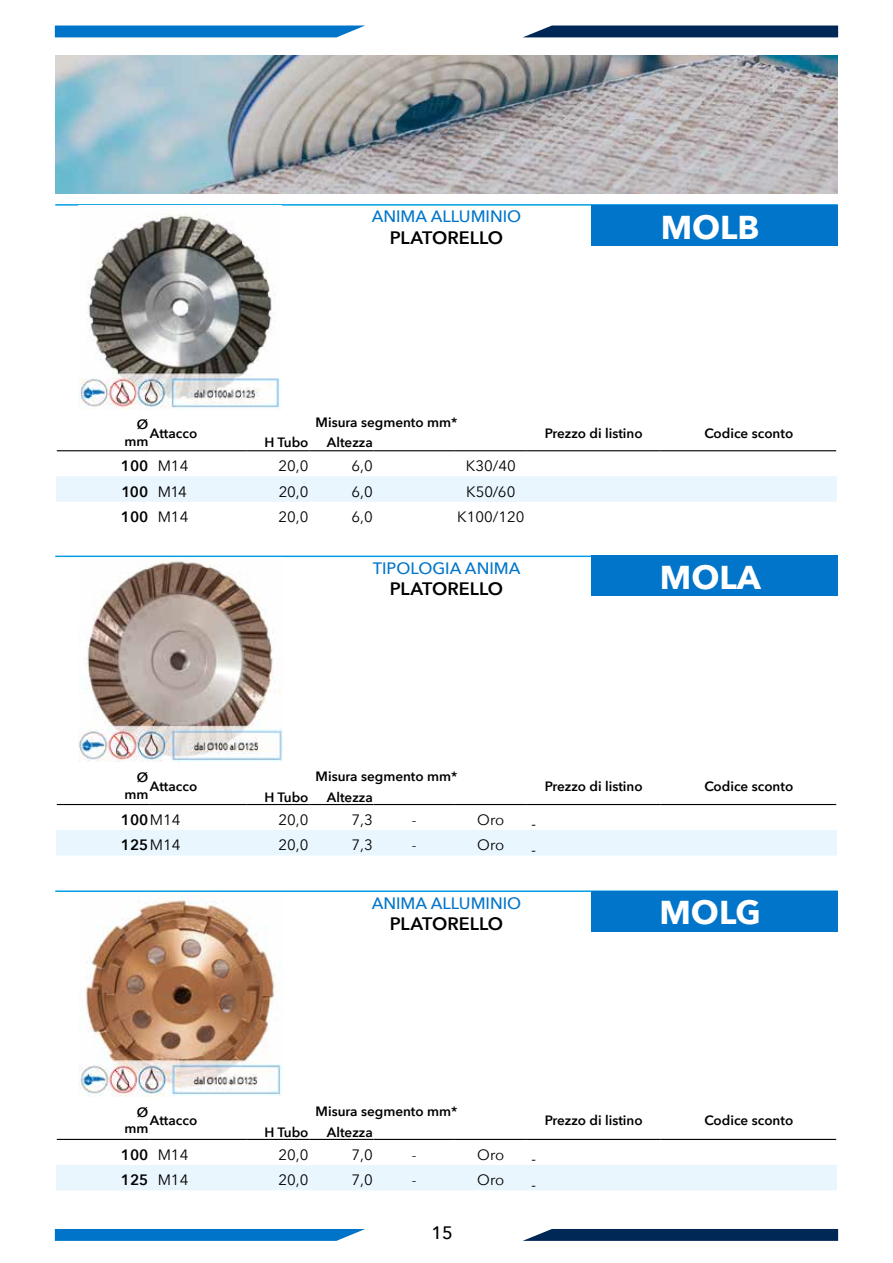
<style>
.page{position:relative;width:893px;height:1263px;background:#fff}
.page>*{position:absolute;margin:0;border:0;box-sizing:border-box;transform-origin:0 0}
.t1{font:700 33px "Avenir Next";color:#fff}
.t2{font:600 18px "Avenir Next";color:#000}
.t3{font:500 18px "Avenir Next";color:#000}
.t4{font:500 16.5px "Avenir Next";color:#0075c9}
.t5{font:15px "Avenir Next";color:#000}
.t6{font:600 15px "Avenir Next";color:#000}
.t7{font:italic 15px "Avenir Next";color:#000}
.t8{font:600 13.5px/16.2px "Avenir Next";color:#000;text-align:right}
.s1{font-weight:400}
</style>
<div class="page">
<div style="left:55px;top:26px;width:309px;height:11px;background:#0074c8"></div>
<div style="left:524px;top:26px;width:314px;height:11px;background:#002857"></div>
<svg style="left:55px;top:1229px;width:310px;height:12px;background:#0d7bca"></svg>
<svg style="left:523px;top:1229px;width:315px;height:12px;background:#0d3360"></svg>
<hr style="left:55px;top:556px;width:783px;height:1px;background:#009fe3">
<img style="left:78px;top:560px;width:204px;height:201px">
<div style="left:591px;top:556px;width:247px;height:40px;background:#0075c9"></div>
<hr style="left:55px;top:890px;width:783px;height:2px;background:#009fe3">
<img style="left:78px;top:892px;width:204px;height:204px">
<div style="left:591px;top:891px;width:247px;height:40px;background:#0075c9"></div>
<hr style="left:55px;top:204px;width:783px;height:2px;background:#009fe3">
<div style="left:591px;top:206px;width:247px;height:40px;background:#0075c9"></div>
<img style="left:78px;top:214px;width:204px;height:196px">
<div style="left:56px;top:476px;width:781px;height:26px;background:#eaf6fe"></div>
<hr style="left:57px;top:450px;width:92px;height:1px;background:#000">
<hr style="left:149px;top:450px;width:97px;height:1px;background:#000">
<hr style="left:246px;top:450px;width:63px;height:1px;background:#000">
<hr style="left:309px;top:450px;width:65px;height:1px;background:#000">
<hr style="left:374px;top:450px;width:81px;height:1px;background:#000">
<hr style="left:455px;top:450px;width:72px;height:1px;background:#000">
<hr style="left:527px;top:450px;width:134px;height:1px;background:#000">
<hr style="left:661px;top:450px;width:175px;height:1px;background:#000">
<div style="left:56px;top:1165px;width:781px;height:25px;background:#eaf6fe"></div>
<hr style="left:57px;top:1139px;width:92px;height:1px;background:#000">
<hr style="left:149px;top:1139px;width:97px;height:1px;background:#000">
<hr style="left:246px;top:1139px;width:63px;height:1px;background:#000">
<hr style="left:309px;top:1139px;width:65px;height:1px;background:#000">
<hr style="left:374px;top:1139px;width:81px;height:1px;background:#000">
<hr style="left:455px;top:1139px;width:72px;height:1px;background:#000">
<hr style="left:527px;top:1139px;width:134px;height:1px;background:#000">
<hr style="left:661px;top:1139px;width:175px;height:1px;background:#000">
<div style="left:56px;top:830px;width:781px;height:25px;background:#eaf6fe"></div>
<hr style="left:57px;top:804px;width:92px;height:1px;background:#000">
<hr style="left:149px;top:804px;width:97px;height:1px;background:#000">
<hr style="left:246px;top:804px;width:63px;height:1px;background:#000">
<hr style="left:309px;top:804px;width:65px;height:1px;background:#000">
<hr style="left:374px;top:804px;width:81px;height:1px;background:#000">
<hr style="left:455px;top:804px;width:72px;height:1px;background:#000">
<hr style="left:527px;top:804px;width:134px;height:1px;background:#000">
<hr style="left:661px;top:804px;width:175px;height:1px;background:#000">
<img style="left:55px;top:55px;width:783px;height:138px">
<p class="t4" style="left:372px;top:202px;width:151px">ANIMA ALLUMINIO</p>
<h2 class="t2" style="left:390px;top:222px;width:115px">PLATORELLO</h2>
<h1 class="t1" style="left:661px;top:199px;width:100px">MOLB</h1>
<p class="t8" style="left:124px;top:416px;width:26px">Ø mm</p>
<p class="t8" style="left:150px;top:424px;width:49px">Attacco</p>
<p class="t8" style="left:316px;top:414px;width:143px">Misura segmento mm*</p>
<p class="t8" style="left:264px;top:434px;width:46px">H Tubo</p>
<p class="t8" style="left:327px;top:434px;width:47px">Altezza</p>
<p class="t6" style="left:121px;top:453px;width:69px">100 <span class="s1">M14</span></p>
<p class="t5" style="left:278px;top:453px;width:31px">20,0</p>
<p class="t5" style="left:351px;top:453px;width:23px">6,0</p>
<p class="t5" style="left:466px;top:453px;width:51px">K30/40</p>
<p class="t6" style="left:122px;top:478px;width:67px">100 <span class="s1">M14</span></p>
<p class="t5" style="left:279px;top:479px;width:31px">20,0</p>
<p class="t5" style="left:351px;top:479px;width:23px">6,0</p>
<p class="t5" style="left:466px;top:479px;width:51px">K50/60</p>
<p class="t6" style="left:121px;top:504px;width:69px">100 <span class="s1">M14</span></p>
<p class="t5" style="left:278px;top:504px;width:31px">20,0</p>
<p class="t5" style="left:351px;top:504px;width:23px">6,0</p>
<p class="t5" style="left:457px;top:504px;width:69px">K100/120</p>
<p class="t4" style="left:373px;top:554px;width:149px">TIPOLOGIA ANIMA</p>
<h2 class="t2" style="left:390px;top:574px;width:115px">PLATORELLO</h2>
<p class="t8" style="left:545px;top:424px;width:99px">Prezzo di listino</p>
<p class="t8" style="left:704px;top:424px;width:90px">Codice sconto</p>
<h1 class="t1" style="left:660px;top:548px;width:103px">MOLA</h1>
<p class="t8" style="left:124px;top:769px;width:26px">Ø mm</p>
<p class="t8" style="left:150px;top:777px;width:49px">Attacco</p>
<p class="t8" style="left:316px;top:768px;width:143px">Misura segmento mm*</p>
<p class="t8" style="left:264px;top:788px;width:46px">H Tubo</p>
<p class="t8" style="left:327px;top:788px;width:47px">Altezza</p>
<p class="t6" style="left:121px;top:806px;width:61px">100<span class="s1">M14</span></p>
<p class="t5" style="left:278px;top:807px;width:31px">20,0</p>
<p class="t5" style="left:351px;top:807px;width:23px">7,3</p>
<p class="t5" style="left:412px;top:807px;width:6px">-</p>
<p class="t5" style="left:477px;top:807px;width:29px">Oro</p>
<p class="t6" style="left:121px;top:832px;width:61px">125<span class="s1">M14</span></p>
<p class="t5" style="left:278px;top:832px;width:31px">20,0</p>
<p class="t5" style="left:351px;top:832px;width:23px">7,3</p>
<p class="t5" style="left:412px;top:832px;width:6px">-</p>
<p class="t5" style="left:477px;top:832px;width:29px">Oro</p>
<p class="t8" style="left:545px;top:777px;width:99px">Prezzo di listino</p>
<p class="t8" style="left:704px;top:777px;width:90px">Codice sconto</p>
<p class="t7" style="left:531px;top:811px;width:6px">-</p>
<p class="t7" style="left:531px;top:837px;width:6px">-</p>
<p class="t4" style="left:372px;top:889px;width:151px">ANIMA ALLUMINIO</p>
<h2 class="t2" style="left:390px;top:908px;width:115px">PLATORELLO</h2>
<h1 class="t1" style="left:659px;top:884px;width:103px">MOLG</h1>
<p class="t8" style="left:124px;top:1104px;width:26px">Ø mm</p>
<p class="t8" style="left:150px;top:1112px;width:49px">Attacco</p>
<p class="t8" style="left:316px;top:1102px;width:143px">Misura segmento mm*</p>
<p class="t8" style="left:264px;top:1123px;width:46px">H Tubo</p>
<p class="t8" style="left:327px;top:1123px;width:47px">Altezza</p>
<p class="t6" style="left:121px;top:1141px;width:69px">100 <span class="s1">M14</span></p>
<p class="t5" style="left:278px;top:1142px;width:31px">20,0</p>
<p class="t5" style="left:351px;top:1142px;width:23px">7,0</p>
<p class="t5" style="left:412px;top:1142px;width:6px">-</p>
<p class="t5" style="left:477px;top:1142px;width:29px">Oro</p>
<p class="t6" style="left:121px;top:1167px;width:69px">125 <span class="s1">M14</span></p>
<p class="t5" style="left:278px;top:1167px;width:31px">20,0</p>
<p class="t5" style="left:351px;top:1167px;width:23px">7,0</p>
<p class="t5" style="left:412px;top:1167px;width:6px">-</p>
<p class="t5" style="left:477px;top:1167px;width:29px">Oro</p>
<h2 class="t3" style="left:431px;top:1218px;width:23px">15</h2>
<p class="t8" style="left:545px;top:1112px;width:99px">Prezzo di listino</p>
<p class="t8" style="left:704px;top:1112px;width:90px">Codice sconto</p>
<p class="t7" style="left:531px;top:1146px;width:6px">-</p>
<p class="t7" style="left:531px;top:1172px;width:6px">-</p>
</div>
